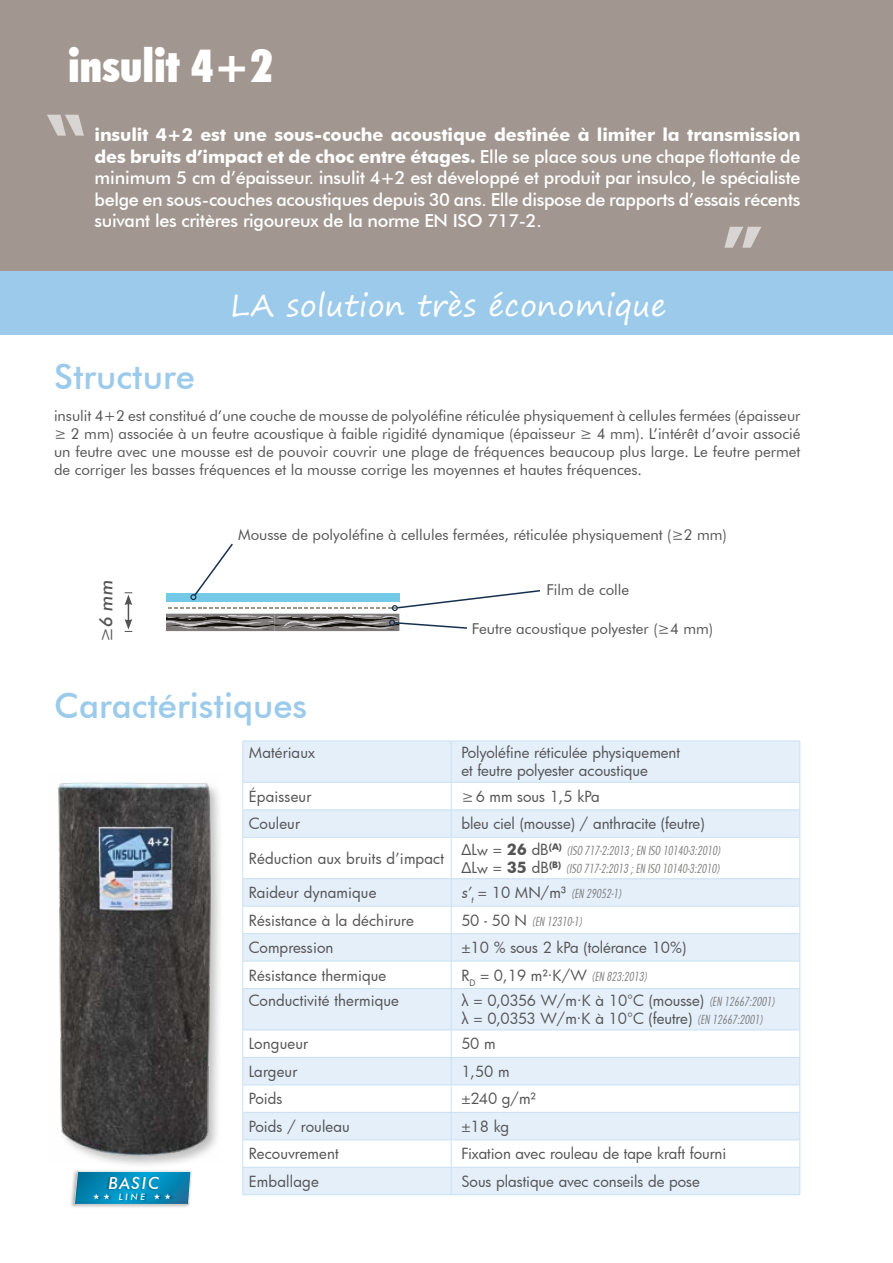
<style>
.page{position:relative;width:893px;height:1263px;background:#fff}
.page>*{position:absolute;margin:0;border:0;box-sizing:border-box;transform-origin:0 0}
.t1{font:700 94.5px "Magneto";color:#fff}
.t2{font:900 condensed 45px "Futura BT";color:#fff}
.t3{font:500 34.5px "Futura BT";color:#9bcaeb}
.t4{font:30px "Segoe Print";letter-spacing:.01em;color:#fff}
.t5{font:500 18px/21.6px "Futura BT";letter-spacing:-.02em;color:#fff;text-align:justify}
.t6{font:italic 500 18px "Futura BT";color:#555454}
.t7{font:italic 500 16.65px "Futura BT";letter-spacing:.1em;color:#fff}
.t8{font:15px/18px "Futura";color:#555454}
.t9{font:15px/18px "Futura BT";color:#555454;text-align:justify}
.t10{font:12px/18px "Futura Lt Cn BT Italic";color:#7c7c7b}
.t11{font:italic 500 8.85px "Futura BT";color:#fff}
.s1{font-weight:700}
.s2{font-weight:400;font-style:normal}
.s3{font-family:"Futura BT"}
.s4{font-family:"Futura";font-size:15px;color:#555454}
.s5{font-family:"Futura";font-weight:700;font-size:15px;color:#555454}
.s6{font-family:"Futura";font-style:italic;font-size:15px;color:#555454}
.s7{font-family:"Futura Lt Cn BT Italic";font-size:12px;color:#7c7c7b}
</style>
<div class="page">
<div style="left:0;top:0;width:893px;height:280px;background:#a29790"></div>
<div style="left:0;top:272px;width:893px;height:63px;background:#9bcaeb"></div>
<div style="left:61px;top:1168px;width:144px;height:46px;background:#000;opacity:.2"></div>
<div style="left:56px;top:780px;width:168px;height:389px;background:#fefefe"></div>
<img style="left:58px;top:782px;width:162px;height:380px">
<svg style="left:125px;top:592px;width:7px;height:40px"></svg>
<svg style="left:166px;top:543px;width:374px;height:88px"></svg>
<svg style="left:243px;top:742px;width:556px;height:452px;fill:#e4effa"></svg>
<hr style="left:242px;top:741px;width:209px;height:1px;background:#c7e0f4">
<hr style="left:242px;top:741px;width:1px;height:41px;background:#c7e0f4">
<hr style="left:451px;top:741px;width:349px;height:1px;background:#c7e0f4">
<hr style="left:451px;top:741px;width:1px;height:41px;background:#c7e0f4">
<hr style="left:799px;top:741px;width:1px;height:41px;background:#c7e0f4">
<hr style="left:242px;top:782px;width:209px;height:1px;background:#c7e0f4">
<hr style="left:451px;top:782px;width:349px;height:1px;background:#c7e0f4">
<hr style="left:242px;top:809px;width:209px;height:1px;background:#c7e0f4">
<svg style="left:242px;top:783px;width:1px;height:54px"></svg>
<hr style="left:451px;top:809px;width:349px;height:1px;background:#c7e0f4">
<svg style="left:451px;top:783px;width:1px;height:54px"></svg>
<svg style="left:799px;top:783px;width:1px;height:54px"></svg>
<hr style="left:242px;top:837px;width:209px;height:1px;background:#c7e0f4">
<hr style="left:242px;top:838px;width:1px;height:40px;background:#c7e0f4">
<hr style="left:451px;top:837px;width:349px;height:1px;background:#c7e0f4">
<hr style="left:451px;top:838px;width:1px;height:40px;background:#c7e0f4">
<hr style="left:799px;top:838px;width:1px;height:40px;background:#c7e0f4">
<hr style="left:242px;top:878px;width:209px;height:1px;background:#c7e0f4">
<hr style="left:451px;top:878px;width:349px;height:1px;background:#c7e0f4">
<hr style="left:242px;top:906px;width:209px;height:1px;background:#c7e0f4">
<hr style="left:451px;top:906px;width:349px;height:1px;background:#c7e0f4">
<hr style="left:242px;top:933px;width:209px;height:1px;background:#c7e0f4">
<hr style="left:451px;top:933px;width:349px;height:1px;background:#c7e0f4">
<hr style="left:242px;top:961px;width:209px;height:1px;background:#c7e0f4">
<svg style="left:242px;top:879px;width:1px;height:109px"></svg>
<hr style="left:451px;top:961px;width:349px;height:1px;background:#c7e0f4">
<svg style="left:451px;top:879px;width:1px;height:109px"></svg>
<svg style="left:799px;top:879px;width:1px;height:109px"></svg>
<hr style="left:242px;top:988px;width:209px;height:1px;background:#c7e0f4">
<hr style="left:242px;top:989px;width:1px;height:40px;background:#c7e0f4">
<hr style="left:451px;top:988px;width:349px;height:1px;background:#c7e0f4">
<hr style="left:451px;top:989px;width:1px;height:40px;background:#c7e0f4">
<hr style="left:799px;top:989px;width:1px;height:40px;background:#c7e0f4">
<hr style="left:242px;top:1029px;width:209px;height:1px;background:#c7e0f4">
<hr style="left:451px;top:1029px;width:349px;height:1px;background:#c7e0f4">
<hr style="left:242px;top:1057px;width:209px;height:1px;background:#c7e0f4">
<hr style="left:451px;top:1057px;width:349px;height:1px;background:#c7e0f4">
<hr style="left:242px;top:1084px;width:209px;height:1px;background:#c7e0f4">
<hr style="left:451px;top:1084px;width:349px;height:1px;background:#c7e0f4">
<hr style="left:242px;top:1112px;width:209px;height:1px;background:#c7e0f4">
<hr style="left:451px;top:1112px;width:349px;height:1px;background:#c7e0f4">
<hr style="left:242px;top:1139px;width:209px;height:1px;background:#c7e0f4">
<hr style="left:451px;top:1139px;width:349px;height:1px;background:#c7e0f4">
<hr style="left:242px;top:1167px;width:209px;height:1px;background:#c7e0f4">
<svg style="left:242px;top:1030px;width:1px;height:164px"></svg>
<hr style="left:451px;top:1167px;width:349px;height:1px;background:#c7e0f4">
<svg style="left:451px;top:1030px;width:1px;height:164px"></svg>
<svg style="left:799px;top:1030px;width:1px;height:164px"></svg>
<hr style="left:242px;top:1194px;width:209px;height:1px;background:#c7e0f4">
<hr style="left:451px;top:1194px;width:349px;height:1px;background:#c7e0f4">
<svg style="left:73px;top:1170px;width:119px;height:36px;background:#2695bb"></svg>
<h2 class="t2" style="left:68px;top:39px;width:206px">insulit 4+2</h2>
<p class="t5" style="left:95px;top:124px;width:707px"><span class="s1">insulit 4+2 est une sous-couche acoustique destinée à limiter la transmission des bruits d’impact et de choc entre étages.</span> Elle se place sous une chape flottante de minimum 5 cm d’épaisseur. insulit 4+2 est développé et produit par insulco, le spécialiste belge en sous-couches acoustiques depuis 30 ans. Elle dispose de rapports d’essais récents suivant les critères rigoureux de la norme EN ISO 717-2.</p>
<h1 class="t1" style="left:717px;top:206px;width:42px">''</h1>
<h3 class="t3" style="left:54px;top:356px;width:142px">Structure</h3>
<h3 class="t4" style="left:230px;top:278px;width:438px">LA solution très économique</h3>
<p class="t9" style="left:54px;top:407px;width:748px">insulit 4+2 est constitué d’une couche de mousse de polyoléfine réticulée physiquement à cellules fermées (épaisseur ≥ 2 mm) associée à un feutre acoustique à faible rigidité dynamique (épaisseur ≥ 4 mm). L’intérêt d’avoir associé un feutre avec une mousse est de pouvoir couvrir une plage de fréquences beaucoup plus large. Le feutre permet de corriger les basses fréquences et la mousse corrige les moyennes et hautes fréquences.</p>
<p class="t6" style="left:95px;top:642px;width:63px;rotate:-90deg"><span class="s2">≥</span>6 mm</p>
<p class="t9" style="left:238px;top:526px;width:490px">Mousse de polyoléfine à cellules fermées, réticulée physiquement (≥2 mm)</p>
<p class="t9" style="left:546px;top:580px;width:84px">Film de colle</p>
<p class="t9" style="left:472px;top:620px;width:243px">Feutre acoustique polyester (≥4 mm)</p>
<h3 class="t3" style="left:54px;top:685px;width:255px">Caractéristiques</h3>
<p class="t7" style="left:108px;top:1172px;width:53px">BASIC</p>
<p class="t11" style="left:119px;top:1191px;width:28px">LINE</p>
<p class="t8" style="left:249px;top:743px;width:68px">Matériaux</p>
<p class="t8" style="left:461px;top:743px;width:220px">Polyoléfine réticulée physiquement et feutre polyester acoustique</p>
<p class="t8" style="left:249px;top:787px;width:64px">Épaisseur</p>
<p class="t8" style="left:461px;top:787px;width:140px"><span class="s3">≥</span>6 mm sous 1,5 kPa</p>
<p class="t8" style="left:249px;top:814px;width:53px">Couleur</p>
<p class="t8" style="left:461px;top:814px;width:245px">bleu ciel (mousse) / anthracite (feutre)</p>
<p class="t8" style="left:249px;top:849px;width:197px">Réduction aux bruits d’impact</p>
<p class="t10" style="left:461px;top:841px;width:261px"><span class="s4">∆Lw =</span> <span class="s5">26</span> <span class="s4">dB</span><sup>(A)</sup> (ISO 717-2:2013 ; EN ISO 10140-3:2010) <span class="s4">∆Lw =</span> <span class="s5">35</span> <span class="s4">dB</span><sup>(B)</sup> (ISO 717-2:2013 ; EN ISO 10140-3:2010)</p>
<p class="t8" style="left:249px;top:883px;width:129px">Raideur dynamique</p>
<p class="t10" style="left:461px;top:884px;width:162px"><span class="s6">s’</span><sub>t</sub> <span class="s4">= 10 MN/m³</span> (EN 29052-1)</p>
<p class="t8" style="left:249px;top:911px;width:166px">Résistance à la déchirure</p>
<p class="t10" style="left:461px;top:912px;width:122px"><span class="s4">50 - 50 N</span> (EN 12310-1)</p>
<p class="t8" style="left:249px;top:938px;width:86px">Compression</p>
<p class="t8" style="left:461px;top:938px;width:226px">±10 % sous 2 kPa (tolérance 10%)</p>
<p class="t8" style="left:249px;top:966px;width:139px">Résistance thermique</p>
<p class="t8" style="left:461px;top:966px;width:188px">R<sub>D</sub> = 0,19 m²·K/W <span class="s7">(EN 823:2013)</span></p>
<p class="t8" style="left:249px;top:991px;width:152px">Conductivité thermique</p>
<p class="t8" style="left:461px;top:991px;width:315px">λ = 0,0356 W/m·K à 10°C (mousse) <span class="s7">(EN 12667:2001) </span>λ = 0,0353 W/m·K à 10°C (feutre) <span class="s7">(EN 12667:2001)</span></p>
<p class="t8" style="left:249px;top:1034px;width:61px">Longueur</p>
<p class="t8" style="left:461px;top:1034px;width:36px">50 m</p>
<p class="t8" style="left:249px;top:1062px;width:50px">Largeur</p>
<p class="t8" style="left:461px;top:1062px;width:50px">1,50 m</p>
<p class="t8" style="left:249px;top:1089px;width:35px">Poids</p>
<p class="t8" style="left:461px;top:1089px;width:76px">±240 g/m²</p>
<p class="t8" style="left:249px;top:1117px;width:103px">Poids / rouleau</p>
<p class="t8" style="left:461px;top:1117px;width:49px">±18 kg</p>
<p class="t8" style="left:249px;top:1144px;width:91px">Recouvrement</p>
<p class="t8" style="left:461px;top:1144px;width:266px">Fixation avec rouleau de tape kraft fourni</p>
<p class="t8" style="left:249px;top:1172px;width:71px">Emballage</p>
<p class="t8" style="left:461px;top:1172px;width:240px">Sous plastique avec conseils de pose</p>
</div>
